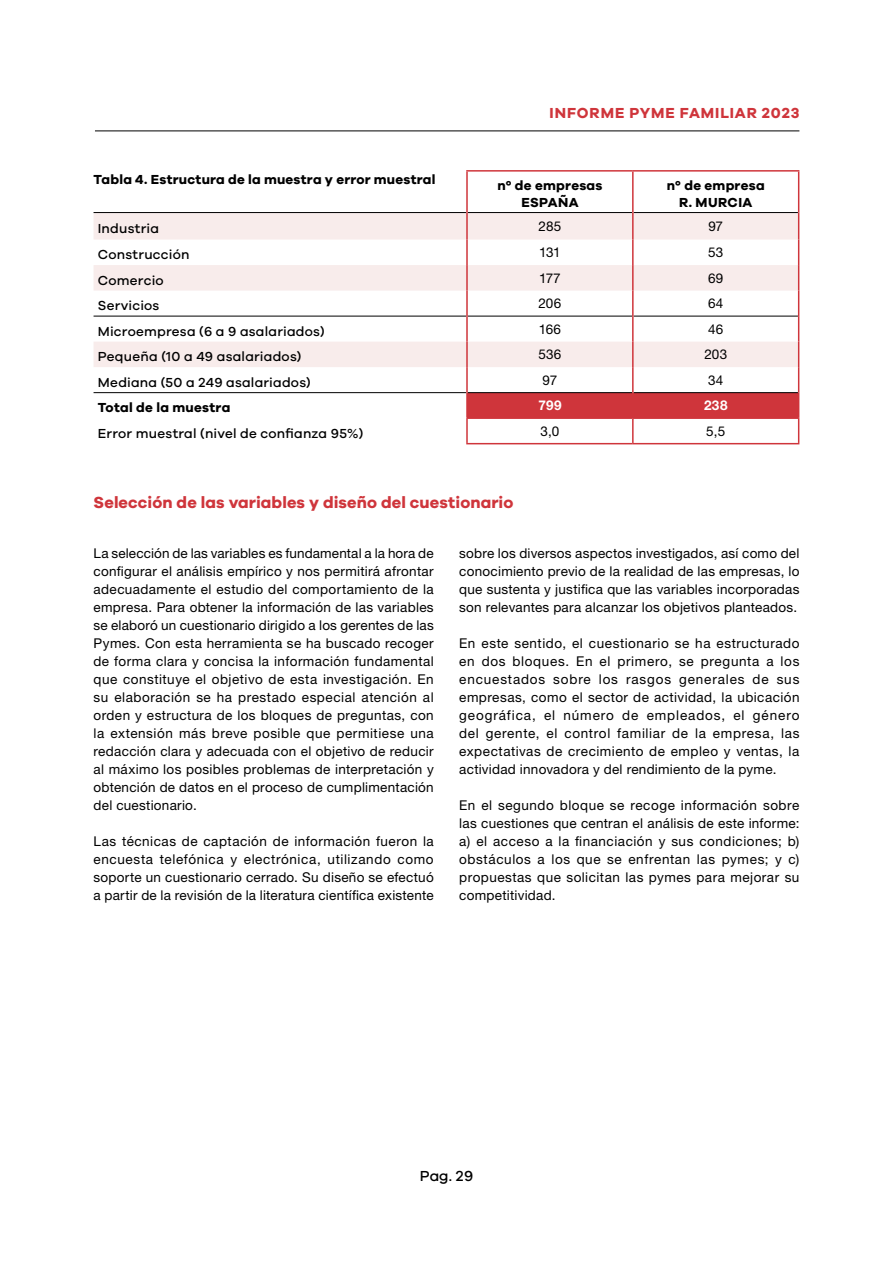
<style>
.page{position:relative;width:893px;height:1263px;background:#fff}
.page>*{position:absolute;margin:0;border:0;box-sizing:border-box;transform-origin:0 0}
.t1{font:700 16.5px "Galano Grotesque";letter-spacing:.005em;color:#cf353b}
.t2{font:700 15px "Galano Grotesque";letter-spacing:.06em;color:#cf353b}
.t3{font:500 15px "Galano Grotesque";color:#000}
.t4{font:13.5px/18px "Helvetica Neue LT Std";letter-spacing:.02em;color:#000;text-align:justify}
.t5{font:500 13.5px "Galano Grotesque";letter-spacing:.015em;color:#000}
.t6{font:700 13.5px/16.2px "Galano Grotesque";letter-spacing:.02em;color:#000;text-align:center}
.t7{font:700 13.5px "Helvetica Neue LT Std";letter-spacing:.035em;color:#fff}
</style>
<div class="page">
<hr style="left:95px;top:131px;width:704px;height:1px;background:#000">
<hr style="left:94px;top:212px;width:372px;height:1px;background:#000">
<hr style="left:468px;top:212px;width:164px;height:1px;background:#000">
<hr style="left:634px;top:212px;width:164px;height:1px;background:#000">
<hr style="left:466px;top:170px;width:167px;height:2px;background:#cf353b">
<hr style="left:466px;top:172px;width:2px;height:41px;background:#cf353b">
<hr style="left:633px;top:170px;width:166px;height:2px;background:#cf353b">
<hr style="left:632px;top:172px;width:2px;height:41px;background:#cf353b">
<hr style="left:798px;top:172px;width:1px;height:41px;background:#cf353b">
<svg style="left:94px;top:213px;width:705px;height:230px"></svg>
<hr style="left:466px;top:443px;width:167px;height:1px;background:#cf353b">
<hr style="left:633px;top:443px;width:166px;height:1px;background:#cf353b">
<p class="t6" style="left:94px;top:171px;width:343px">Tabla 4. Estructura de la muestra y error muestral</p>
<p class="t2" style="left:550px;top:103px;width:251px">INFORME PYME FAMILIAR 2023</p>
<p class="t6" style="left:497px;top:177px;width:107px">nº de empresas<br>ESPAÑA</p>
<p class="t6" style="left:667px;top:177px;width:99px">nº de empresa<br>R. MURCIA</p>
<p class="t5" style="left:98px;top:220px;width:63px">Industria</p>
<p class="t4" style="left:539px;top:217px;width:24px">285</p>
<p class="t4" style="left:708px;top:217px;width:16px">97</p>
<p class="t5" style="left:98px;top:246px;width:93px">Construcción</p>
<p class="t4" style="left:539px;top:243px;width:23px">131</p>
<p class="t4" style="left:708px;top:243px;width:17px">53</p>
<p class="t5" style="left:98px;top:272px;width:67px">Comercio</p>
<p class="t4" style="left:539px;top:269px;width:23px">177</p>
<p class="t4" style="left:708px;top:269px;width:17px">69</p>
<p class="t5" style="left:98px;top:297px;width:63px">Servicios</p>
<p class="t4" style="left:538px;top:294px;width:24px">206</p>
<p class="t4" style="left:708px;top:294px;width:17px">64</p>
<p class="t5" style="left:98px;top:323px;width:228px">Microempresa (6 a 9 asalariados)</p>
<p class="t4" style="left:539px;top:320px;width:24px">166</p>
<p class="t4" style="left:708px;top:320px;width:17px">46</p>
<p class="t5" style="left:98px;top:348px;width:205px">Pequeña (10 a 49 asalariados)</p>
<p class="t4" style="left:538px;top:345px;width:24px">536</p>
<p class="t4" style="left:704px;top:345px;width:24px">203</p>
<p class="t5" style="left:98px;top:374px;width:214px">Mediana (50 a 249 asalariados)</p>
<p class="t4" style="left:542px;top:371px;width:16px">97</p>
<p class="t4" style="left:708px;top:371px;width:17px">34</p>
<p class="t6" style="left:98px;top:399px;width:134px">Total de la muestra</p>
<p class="t7" style="left:538px;top:397px;width:25px">799</p>
<p class="t7" style="left:704px;top:397px;width:25px">238</p>
<p class="t5" style="left:98px;top:425px;width:267px">Error muestral (nivel de confianza 95%)</p>
<p class="t4" style="left:540px;top:422px;width:20px">3,0</p>
<p class="t4" style="left:706px;top:422px;width:20px">5,5</p>
<p class="t1" style="left:94px;top:492px;width:421px">Selección de las variables y diseño del cuestionario</p>
<p class="t4" style="left:94px;top:544px;width:342px">La selección de las variables es fundamental a la hora de configurar el análisis empírico y nos permitirá afrontar adecuadamente el estudio del comportamiento de la empresa. Para obtener la información de las variables se elaboró un cuestionario dirigido a los gerentes de las Pymes. Con esta herramienta se ha buscado recoger de forma clara y concisa la información fundamental que constituye el objetivo de esta investigación. En su elaboración se ha prestado especial atención al orden y estructura de los bloques de preguntas, con la extensión más breve posible que permitiese una redacción clara y adecuada con el objetivo de reducir al máximo los posibles problemas de interpretación y obtención de datos en el proceso de cumplimentación del cuestionario.</p>
<p class="t4" style="left:94px;top:832px;width:342px">Las técnicas de captación de información fueron la encuesta telefónica y electrónica, utilizando como soporte un cuestionario cerrado. Su diseño se efectuó a partir de la revisión de la literatura científica existente</p>
<p class="t4" style="left:459px;top:544px;width:342px">sobre los diversos aspectos investigados, así como del conocimiento previo de la realidad de las empresas, lo que sustenta y justifica que las variables incorporadas son relevantes para alcanzar los objetivos planteados.</p>
<p class="t4" style="left:459px;top:634px;width:342px">En este sentido, el cuestionario se ha estructurado en dos bloques. En el primero, se pregunta a los encuestados sobre los rasgos generales de sus empresas, como el sector de actividad, la ubicación geográfica, el número de empleados, el género del gerente, el control familiar de la empresa, las expectativas de crecimiento de empleo y ventas, la actividad innovadora y del rendimiento de la pyme.</p>
<p class="t4" style="left:459px;top:796px;width:342px">En el segundo bloque se recoge información sobre las cuestiones que centran el análisis de este informe: a) el acceso a la financiación y sus condiciones; b) obstáculos a los que se enfrentan las pymes; y c) propuestas que solicitan las pymes para mejorar su competitividad.</p>
<p class="t3" style="left:420px;top:1167px;width:55px">Pag. 29</p>
</div>
